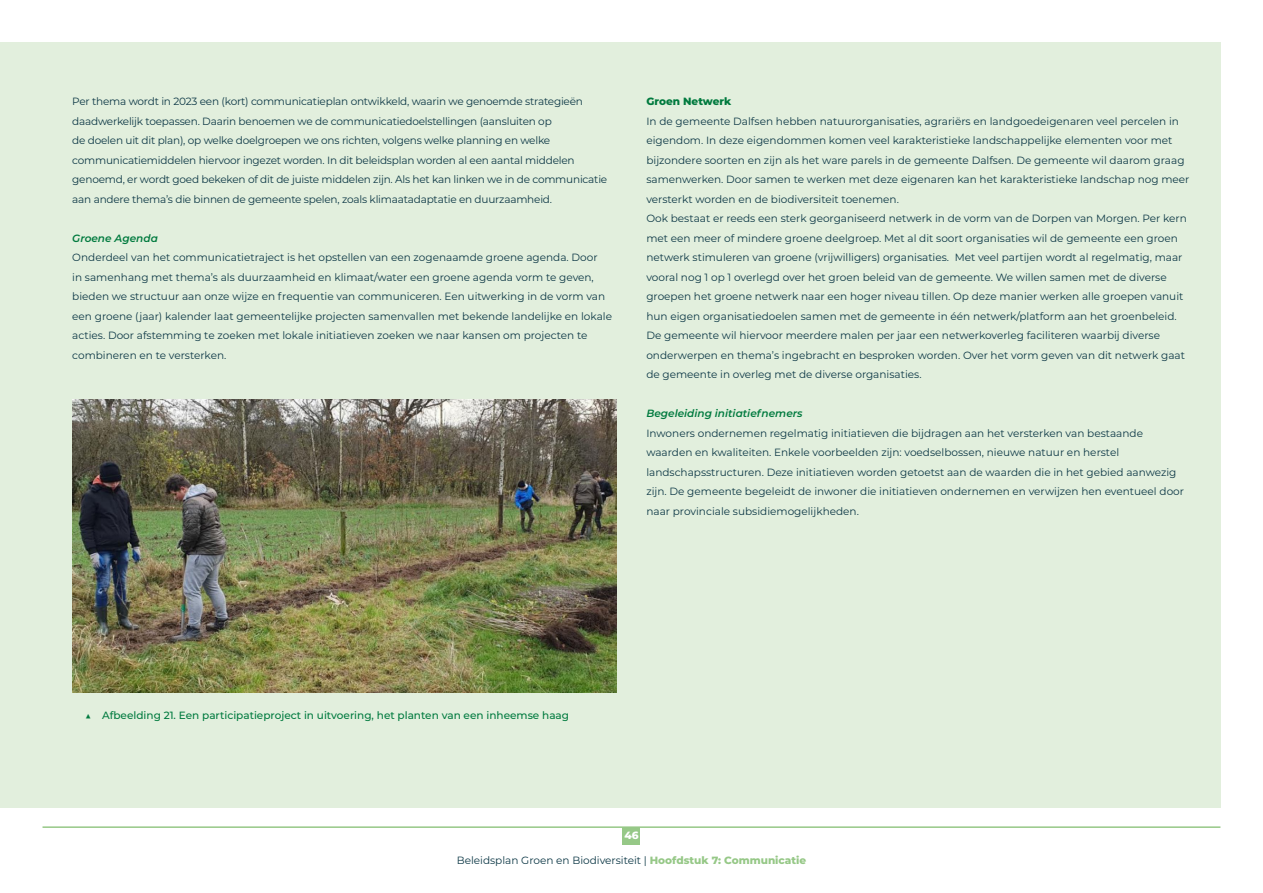
<style>
.page{position:relative;width:1263px;height:893px;background:#fff}
.page>*{position:absolute;margin:0;border:0;box-sizing:border-box;transform-origin:0 0}
.t1{font:10.5px/19.5px "Montserrat";color:#0d3846}
.t2{font:10.5px/19.5px "Montserrat";letter-spacing:-.02em;color:#0d3846}
.t3{font:500 10.5px "Montserrat";color:#007a3e}
.t4{font:italic 600 10.5px "Montserrat";color:#007a3e}
.t5{font:800 10.5px "Montserrat";color:#007a3e}
.t6{font:800 10.5px "Montserrat";color:#fff}
.s1{font-weight:400}
.s2{font-weight:800;color:#96c887}
</style>
<div class="page">
<div style="left:623px;top:827px;width:17px;height:17px;background:#96c887"></div>
<hr style="left:43px;top:826px;width:1177px;height:2px;background:#96c887">
<div style="left:0;top:43px;width:1220px;height:765px;background:#e2efdd"></div>
<img style="left:72px;top:400px;width:545px;height:292px">
<p class="t2" style="left:72px;top:91px;width:536px">Per thema wordt in 2023 een (kort) communicatieplan ontwikkeld, waarin we genoemde strategieën daadwerkelijk toepassen. Daarin benoemen we de communicatiedoelstellingen (aansluiten op<br>de doelen uit dit plan), op welke doelgroepen we ons richten, volgens welke planning en welke communicatiemiddelen hiervoor ingezet worden. In dit beleidsplan worden al een aantal middelen genoemd, er wordt goed bekeken of dit de juiste middelen zijn. Als het kan linken we in de communicatie aan andere thema’s die binnen de gemeente spelen, zoals klimaatadaptatie en duurzaamheid.</p>
<p class="t4" style="left:72px;top:231px;width:87px">Groene Agenda</p>
<p class="t1" style="left:72px;top:247px;width:541px">Onderdeel van het communicatietraject is het opstellen van een zogenaamde groene agenda. Door<br>in samenhang met thema’s als duurzaamheid en klimaat/water een groene agenda vorm te geven, bieden we structuur aan onze wijze en frequentie van communiceren. Een uitwerking in de vorm van een groene (jaar) kalender laat gemeentelijke projecten samenvallen met bekende landelijke en lokale acties. Door afstemming te zoeken met lokale initiatieven zoeken we naar kansen om projecten te combineren en te versterken.</p>
<p class="t5" style="left:646px;top:94px;width:87px">Groen Netwerk</p>
<p class="t1" style="left:646px;top:111px;width:544px">In de gemeente Dalfsen hebben natuurorganisaties, agrariërs en landgoedeigenaren veel percelen in eigendom. In deze eigendommen komen veel karakteristieke landschappelijke elementen voor met bijzondere soorten en zijn als het ware parels in de gemeente Dalfsen. De gemeente wil daarom graag samenwerken. Door samen te werken met deze eigenaren kan het karakteristieke landschap nog meer versterkt worden en de biodiversiteit toenemen.<br>Ook bestaat er reeds een sterk georganiseerd netwerk in de vorm van de Dorpen van Morgen. Per kern met een meer of mindere groene deelgroep. Met al dit soort organisaties wil de gemeente een groen netwerk stimuleren van groene (vrijwilligers) organisaties. Met veel partijen wordt al regelmatig, maar vooral nog 1 op 1 overlegd over het groen beleid van de gemeente. We willen samen met de diverse groepen het groene netwerk naar een hoger niveau tillen. Op deze manier werken alle groepen vanuit hun eigen organisatiedoelen samen met de gemeente in één netwerk/platform aan het groenbeleid.<br>De gemeente wil hiervoor meerdere malen per jaar een netwerkoverleg faciliteren waarbij diverse onderwerpen en thema’s ingebracht en besproken worden. Over het vorm geven van dit netwerk gaat de gemeente in overleg met de diverse organisaties.</p>
<p class="t4" style="left:646px;top:406px;width:158px">Begeleiding initiatiefnemers</p>
<p class="t1" style="left:646px;top:423px;width:539px">Inwoners ondernemen regelmatig initiatieven die bijdragen aan het versterken van bestaande waarden en kwaliteiten. Enkele voorbeelden zijn: voedselbossen, nieuwe natuur en herstel landschapsstructuren. Deze initiatieven worden getoetst aan de waarden die in het gebied aanwezig zijn. De gemeente begeleidt de inwoner die initiatieven ondernemen en verwijzen hen eventueel door naar provinciale subsidiemogelijkheden.</p>
<p class="t3" style="left:85px;top:708px;width:486px"><span class="s1">▲</span> Afbeelding 21. Een participatieproject in uitvoering, het planten van een inheemse haag</p>
<p class="t6" style="left:624px;top:828px;width:16px">46</p>
<p class="t1" style="left:457px;top:850px;width:351px">Beleidsplan Groen en Biodiversiteit | <span class="s2">Hoofdstuk 7: Communicatie</span></p>
</div>
